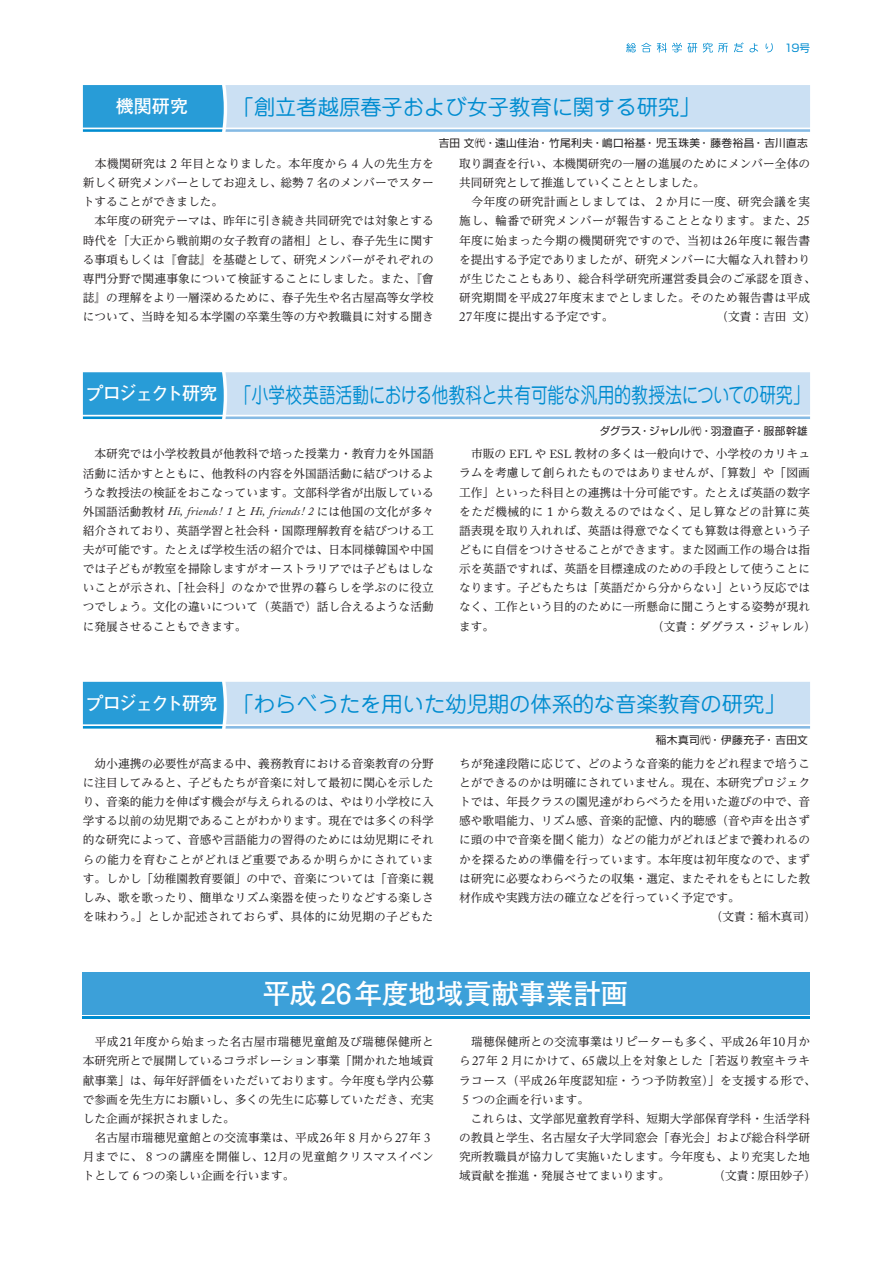
<style>
.page{position:relative;width:893px;height:1263px;background:#fff}
.page>*{position:absolute;margin:0;border:0;box-sizing:border-box;transform-origin:0 0}
.t1{font:700 27.6px "Futo Go B101 Pr 5";letter-spacing:-.005em;color:#fff}
.t2{font:21.3px "Jun 201 Pro";color:#008cd0}
.t3{font:21.3px "Jun 201 Pro";color:#008cd0;scale:.78 1}
.t4{font:700 18px "Futo Go B101 Pr 5";color:#fff}
.t5{font:11.7px/19.2px "UD Reimin Pro";color:#231f20;text-align:justify}
.t6{font:11.7px/19.2px "UD Reimin Pro";letter-spacing:.02em;color:#231f20}
.t7{font:italic 11.7px "Adobe Caslon Pro";color:#231f20}
.t8{font:10.65px "Shin Go Pr 5";letter-spacing:.04em;color:#231f20}
.t9{font:10.65px "Shin Go Pr 5";letter-spacing:.005em;color:#231f20}
.t10{font:10.65px "Shin Go Pr 5";color:#008cd0}
.s1{font-family:"Caslon 00";font-size:12.9px}
.s2{font-family:"Adobe Caslon Pro";font-size:12.9px}
.s3{font-family:"Futo Go B101 Pr 5";font-weight:700;font-size:18px;color:#fff}
.s4{font-family:"UD Reimin Pro";font-style:normal}
.s5{font-family:"Adobe Caslon Pro"}
</style>
<div class="page">
<svg style="left:626px;top:43px;width:147px;height:10px"></svg>
<svg style="left:83px;top:85px;width:727px;height:47px;background:#abd2ed"></svg>
<hr style="left:83px;top:1016px;width:727px;height:3px;background:#008cd0">
<div style="left:83px;top:972px;width:727px;height:43px;background:#3ca0d9"></div>
<svg style="left:83px;top:372px;width:727px;height:47px;background:#abd3ed"></svg>
<svg style="left:83px;top:682px;width:727px;height:47px;background:#acd3ed"></svg>
<p class="t10" style="left:784px;top:39px;width:27px">19号</p>
<h3 class="t4" style="left:116px;top:91px;width:74px">機関研究</h3>
<h2 class="t2" style="left:233px;top:90px;width:469px">「創立者越原春子および女子教育に関する研究」</h2>
<p class="t8" style="left:439px;top:134px;width:371px">吉田 文㈹・遠山佳治・ 竹尾利夫・嶋口裕基・ 児玉珠美・ 藤巻裕昌・ 吉川直志</p>
<p class="t5" style="left:83px;top:154px;width:352px;text-align:left">　本機関研究は<span class="s1">２</span>年目となりました。本年度から<span class="s1">４</span>人の先生方を新しく研究メンバーとしてお迎えし、総勢<span class="s1">７</span>名のメンバーでスタートすることができました。<br>　本年度の研究テーマは、昨年に引き続き共同研究では対象とする時代を「大正から戦前期の女子教育の諸相」とし、春子先生に関する事項もしくは『會誌』を基礎として、研究メンバーがそれぞれの専門分野で関連事象について検証することにしました。また、『會誌』の理解をより一層深めるために、春子先生や名古屋高等女学校について、当時を知る本学園の卒業生等の方や教職員に対する聞き</p>
<p class="t6" style="left:459px;top:154px;width:358px">取り調査を行い、本機関研究の一層の進展のためにメンバー全体の共同研究として推進していくこととしました。<br>　今年度の研究計画としましては、<span class="s1">２</span>か月に一度、研究会議を実施し、輪番で研究メンバーが報告することとなります。また、<span class="s2">25</span>年度に始まった今期の機関研究ですので、当初は<span class="s2">26</span>年度に報告書を提出する予定でありましたが、研究メンバーに大幅な入れ替わりが生じたこともあり、総合科学研究所運営委員会のご承認を頂き、研究期間を平成<span class="s2">27</span>年度末までとしました。そのため報告書は平成<br><span class="s2">27</span>年度に提出する予定です。</p>
<p class="t5" style="left:716px;top:307px;width:101px">（文責：吉田 文）</p>
<h2 class="t3" style="left:86px;top:378px;width:929px"><span class="s3">プロジェクト研究</span> 「小学校英語活動における他教科と共有可能な汎用的教授法についての研究」</h2>
<p class="t9" style="left:600px;top:422px;width:210px">ダグラス・ジャレル㈹・羽澄直子・服部幹雄</p>
<p class="t5" style="left:83px;top:444px;width:352px">　本研究では小学校教員が他教科で培った授業力・教育力を外国語活動に活かすとともに、他教科の内容を外国語活動に結びつけるような教授法の検証をおこなっています。文部科学省が出版している</p>
<p class="t7" style="left:83px;top:504px;width:352px"><span class="s4">外国語活動教材</span> Hi, friends! 1 <span class="s4">と</span> Hi, friends! 2 <span class="s4">には他国の文化が多々</span></p>
<p class="t5" style="left:83px;top:520px;width:352px">紹介されており、英語学習と社会科・国際理解教育を結びつける工夫が可能です。たとえば学校生活の紹介では、日本同様韓国や中国では子どもが教室を掃除しますがオーストラリアでは子どもはしないことが示され、「社会科」のなかで世界の暮らしを学ぶのに役立つでしょう。文化の違いについて（英語で）話し合えるような活動に発展させることもできます。</p>
<p class="t5" style="left:459px;top:444px;width:352px">　市販の <span class="s5">EFL</span> や <span class="s5">ESL</span> 教材の多くは一般向けで、小学校のカリキュラムを考慮して創られたものではありませんが、「算数」や「図画工作」といった科目との連携は十分可能です。たとえば英語の数字をただ機械的に<span class="s1">１</span>から数えるのではなく、足し算などの計算に英語表現を取り入れれば、英語は得意でなくても算数は得意という子どもに自信をつけさせることができます。また図画工作の場合は指示を英語ですれば、英語を目標達成のための手段として使うことになります。子どもたちは「英語だから分からない」という反応ではなく、工作という目的のために一所懸命に聞こうとする姿勢が現れます。</p>
<p class="t5" style="left:652px;top:616px;width:165px">（文責：ダグラス・ジャレル）</p>
<h2 class="t2" style="left:86px;top:687px;width:701px"><span class="s3">プロジェクト研究</span> 「わらべうたを用いた幼児期の体系的な音楽教育の研究」</h2>
<p class="t8" style="left:656px;top:731px;width:154px">稲木真司㈹・ 伊藤充子・ 吉田文</p>
<p class="t5" style="left:83px;top:753px;width:352px">　幼小連携の必要性が高まる中、義務教育における音楽教育の分野に注目してみると、子どもたちが音楽に対して最初に関心を示したり、音楽的能力を伸ばす機会が与えられるのは、やはり小学校に入学する以前の幼児期であることがわかります。現在では多くの科学的な研究によって、音感や言語能力の習得のためには幼児期にそれらの能力を育むことがどれほど重要であるか明らかにされています。しかし「幼稚園教育要領」の中で、音楽については「音楽に親しみ、歌を歌ったり、簡単なリズム楽器を使ったりなどする楽しさを味わう。」としか記述されておらず、具体的に幼児期の子どもた</p>
<p class="t5" style="left:459px;top:753px;width:352px">ちが発達段階に応じて、どのような音楽的能力をどれ程まで培うこ</p>
<p class="t5" style="left:459px;top:773px;width:352px">とができるのかは明確にされていません。現在、本研究プロジェク</p>
<p class="t5" style="left:459px;top:792px;width:352px">トでは、年長クラスの園児達がわらべうたを用いた遊びの中で、音</p>
<p class="t5" style="left:459px;top:811px;width:352px">感や歌唱能力、リズム感、音楽的記憶、内的聴感（音や声を出さず</p>
<p class="t5" style="left:459px;top:830px;width:352px">に頭の中で音楽を聞く能力）などの能力がどれほどまで養われるの</p>
<p class="t5" style="left:459px;top:849px;width:352px">かを探るための準備を行っています。本年度は初年度なので、まず</p>
<p class="t5" style="left:459px;top:868px;width:352px">は研究に必要なわらべうたの収集・選定、またそれをもとにした教</p>
<p class="t5" style="left:459px;top:887px;width:282px">材作成や実践方法の確立などを行っていく予定です。</p>
<p class="t5" style="left:711px;top:906px;width:107px">（文責：稲木真司）</p>
<h1 class="t1" style="left:263px;top:971px;width:367px">平成26年度地域貢献事業計画</h1>
<p class="t5" style="left:83px;top:1032px;width:352px;text-align:left">　平成<span class="s2">21</span>年度から始まった名古屋市瑞穂児童館及び瑞穂保健所と本研究所とで展開しているコラボレーション事業「開かれた地域貢献事業」は、毎年好評価をいただいております。今年度も学内公募で参画を先生方にお願いし、多くの先生に応募していただき、充実した企画が採択されました。<br>　名古屋市瑞穂児童館との交流事業は、平成<span class="s2">26</span>年<span class="s1">８</span>月から<span class="s2">27</span>年<span class="s1">３</span>月までに、<span class="s1">８</span>つの講座を開催し、<span class="s2">12</span>月の児童館クリスマスイベントとして<span class="s1">６</span>つの楽しい企画を行います。</p>
<p class="t5" style="left:459px;top:1032px;width:358px;text-align:left">　瑞穂保健所との交流事業はリピーターも多く、平成<span class="s2">26</span>年<span class="s2">10</span>月から<span class="s2">27</span>年<span class="s1">２</span>月にかけて、<span class="s2">65</span>歳以上を対象とした「若返り教室キラキラコース（平成<span class="s2">26</span>年度認知症・うつ予防教室）」を支援する形で、<br><span class="s1">５</span>つの企画を行います。<br>　これらは、文学部児童教育学科、短期大学部保育学科・生活学科の教員と学生、名古屋女子大学同窓会「春光会」および総合科学研究所教職員が協力して実施いたします。今年度も、より充実した地域貢献を推進・発展させてまいります。</p>
<p class="t5" style="left:714px;top:1166px;width:104px">（文責：原田妙子）</p>
</div>
